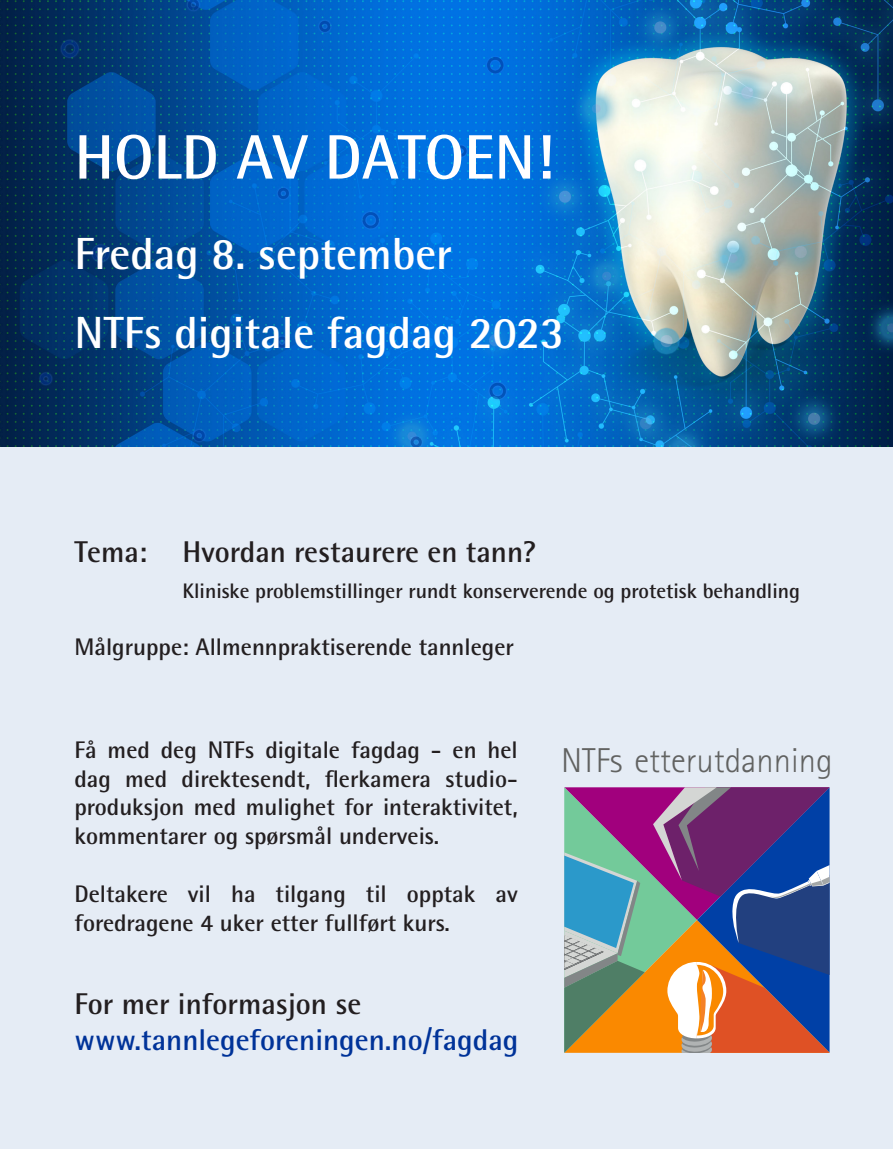
<style>
.page{position:relative;width:893px;height:1149px;background:#fff}
.page>*{position:absolute;margin:0;border:0;box-sizing:border-box;transform-origin:0 0}
.t1{font:700 62.7px "Rotis Semi Sans Std";color:#fff}
.t2{font:700 45px/79.2px "Rotis Semi Sans Std";color:#fff}
.t3{font:300 34.5px "Rotis Sans Serif";color:#626361}
.t4{font:700 30px "Rotis Semi Sans Std";color:#231f20}
.t5{font:700 30px "Rotis Semi Sans Std";color:#039}
.t6{font:700 24px/28.8px "Rotis Semi Sans Std";color:#231f20;text-align:justify}
.t7{font:700 21px "Rotis Semi Sans Std";color:#231f20}
</style>
<div class="page">
<img style="left:0;top:0;width:893px;height:446px">
<div style="left:0;top:446px;width:893px;height:702px;background:#e5ecf5"></div>
<svg style="left:564px;top:787px;width:265px;height:265px;background:#7c687a"></svg>
<h1 class="t1" style="left:74px;top:119px;width:481px">HOLD AV DATOEN!</h1>
<h2 class="t2" style="left:74px;top:213px;width:491px">Fredag 8. september<br>NTFs digitale fagdag 2023</h2>
<p class="t4" style="left:74px;top:533px;width:464px">Tema: Hvordan restaurere en tann?</p>
<p class="t7" style="left:182px;top:577px;width:619px">Kliniske problemstillinger rundt konserverende og protetisk behandling</p>
<p class="t6" style="left:74px;top:632px;width:441px">Målgruppe: Allmennpraktiserende tannleger</p>
<p class="t6" style="left:74px;top:734px;width:445px">Få med deg NTFs digitale fagdag - en hel dag med direktesendt, flerkamera studio&shy;produksjon med mulighet for interaktivitet, kommentarer og spørsmål underveis.</p>
<p class="t6" style="left:74px;top:878px;width:445px">Deltakere vil ha tilgang til opptak av foredragene 4 uker etter fullført kurs.</p>
<p class="t4" style="left:74px;top:984px;width:288px">For mer informasjon se</p>
<p class="t5" style="left:74px;top:1020px;width:445px">www.tannlegeforeningen.no/fagdag</p>
<h3 class="t3" style="left:561px;top:740px;width:273px">NTFs etterutdanning</h3>
</div>
